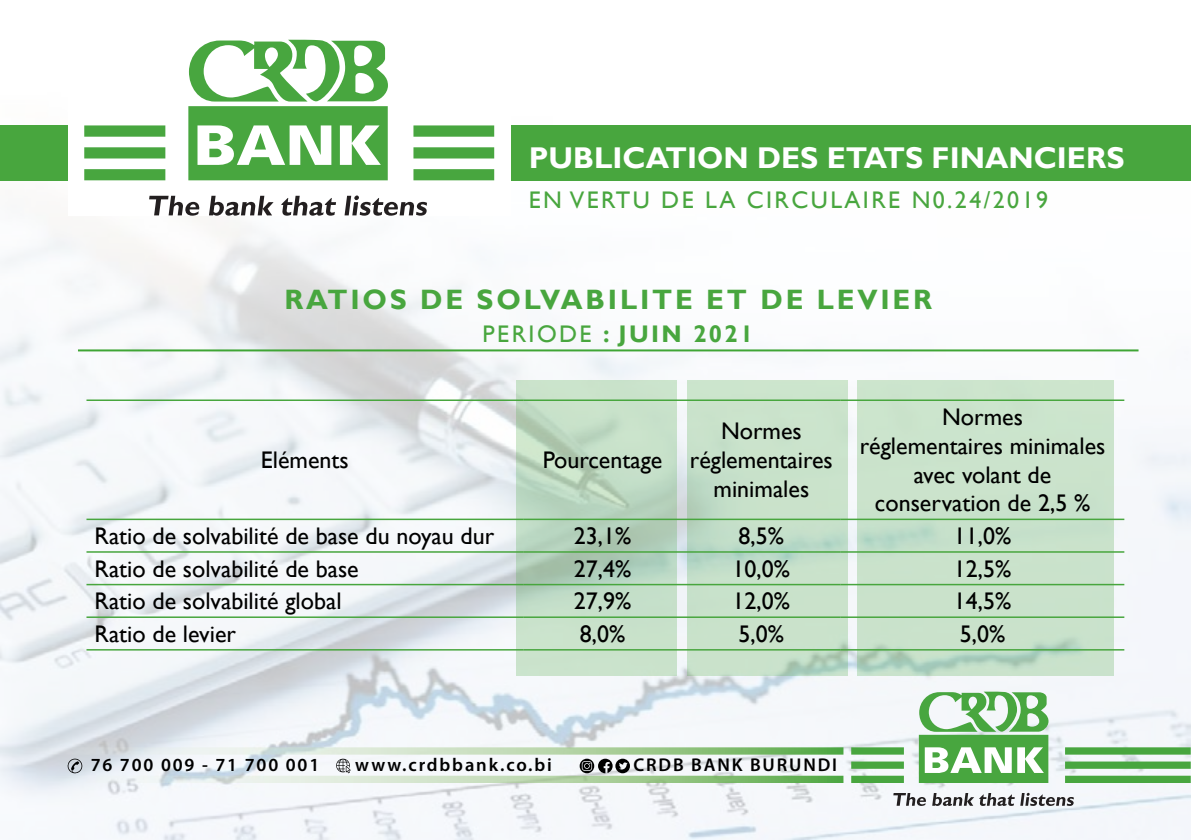
<style>
.page{position:relative;width:1191px;height:840px;background:#fff}
.page>*{position:absolute;margin:0;border:0;box-sizing:border-box;transform-origin:0 0}
.t1{font:700 30px "Gill Sans";color:#fff}
.t2{font:700 28px "Gill Sans";letter-spacing:.1em;color:#48a63e}
.t3{font:24px/28.8px "Gill Sans";color:#000;text-align:center}
.t4{font:24px "Gill Sans";letter-spacing:.1em;color:#48a63e}
.t5{font:700 24px "Gill Sans";letter-spacing:.1em;color:#48a63e}
.t6{font:600 18.6px "Myriad Pro";letter-spacing:.1em;color:#000}
.s1{font-weight:400}
</style>
<div class="page">
<img style="left:0;top:39px;width:1191px;height:800px">
<svg style="left:851px;top:746px;width:53px;height:8px"></svg>
<div style="left:851px;top:775px;width:53px;height:7px;background:#48a63f"></div>
<div style="left:851px;top:761px;width:53px;height:7px;background:#48a63f"></div>
<div style="left:919px;top:734px;width:129px;height:48px;background:#48a63f"></div>
<svg style="left:919px;top:691px;width:129px;height:40px"></svg>
<svg style="left:1065px;top:746px;width:125px;height:8px"></svg>
<div style="left:1065px;top:775px;width:125px;height:7px;background:#48a63f"></div>
<div style="left:1065px;top:761px;width:125px;height:7px;background:#48a63f"></div>
<svg style="left:893px;top:792px;width:33px;height:13px"></svg>
<svg style="left:932px;top:792px;width:82px;height:13px"></svg>
<svg style="left:1020px;top:792px;width:54px;height:13px"></svg>
<svg style="left:924px;top:747px;width:119px;height:26px"></svg>
<svg style="left:0;top:747px;width:843px;height:7px;background:#bed8ba"></svg>
<svg style="left:0;top:775px;width:843px;height:7px;background:#c2dbbf"></svg>
<svg style="left:579px;top:758px;width:51px;height:14px"></svg>
<svg style="left:336px;top:758px;width:15px;height:14px"></svg>
<svg style="left:67px;top:758px;width:15px;height:15px"></svg>
<div style="left:0;top:125px;width:1191px;height:55px;background:#48a63e"></div>
<div style="left:68px;top:40px;width:442px;height:175px;background:#fff"></div>
<div style="left:84px;top:125px;width:81px;height:12px;background:#48a63f"></div>
<div style="left:84px;top:169px;width:81px;height:11px;background:#48a63f"></div>
<div style="left:84px;top:147px;width:81px;height:11px;background:#48a63f"></div>
<div style="left:188px;top:106px;width:200px;height:74px;background:#48a63f"></div>
<svg style="left:189px;top:40px;width:199px;height:61px"></svg>
<div style="left:413px;top:125px;width:81px;height:12px;background:#48a63f"></div>
<div style="left:413px;top:169px;width:81px;height:11px;background:#48a63f"></div>
<div style="left:413px;top:147px;width:81px;height:11px;background:#48a63f"></div>
<svg style="left:149px;top:196px;width:51px;height:19px"></svg>
<svg style="left:209px;top:196px;width:64px;height:19px"></svg>
<svg style="left:281px;top:196px;width:55px;height:19px"></svg>
<svg style="left:344px;top:195px;width:83px;height:20px"></svg>
<svg style="left:197px;top:125px;width:184px;height:40px"></svg>
<svg style="left:516px;top:380px;width:161px;height:295px;background:#bdd8c1"></svg>
<svg style="left:687px;top:380px;width:160px;height:295px;background:#c5dfc8"></svg>
<svg style="left:857px;top:380px;width:257px;height:295px;background:#c7e0c9"></svg>
<hr style="left:78px;top:349px;width:1060px;height:2px;background:#3fa535">
<hr style="left:86px;top:399px;width:437px;height:2px;background:#48a63e">
<hr style="left:523px;top:399px;width:159px;height:2px;background:#48a63e">
<hr style="left:682px;top:399px;width:158px;height:2px;background:#48a63e">
<hr style="left:840px;top:399px;width:284px;height:2px;background:#48a63e">
<hr style="left:86px;top:518px;width:437px;height:2px;background:#48a63e">
<hr style="left:523px;top:518px;width:159px;height:2px;background:#48a63e">
<hr style="left:682px;top:518px;width:158px;height:2px;background:#48a63e">
<hr style="left:840px;top:518px;width:284px;height:2px;background:#48a63e">
<hr style="left:86px;top:551px;width:437px;height:1px;background:#48a63e">
<hr style="left:523px;top:551px;width:159px;height:1px;background:#48a63e">
<hr style="left:682px;top:551px;width:158px;height:1px;background:#48a63e">
<hr style="left:840px;top:551px;width:284px;height:1px;background:#48a63e">
<hr style="left:86px;top:583px;width:437px;height:2px;background:#48a63e">
<hr style="left:523px;top:583px;width:159px;height:2px;background:#48a63e">
<hr style="left:682px;top:583px;width:158px;height:2px;background:#48a63e">
<hr style="left:840px;top:583px;width:284px;height:2px;background:#48a63e">
<hr style="left:86px;top:616px;width:437px;height:1px;background:#48a63e">
<hr style="left:523px;top:616px;width:159px;height:1px;background:#48a63e">
<hr style="left:682px;top:616px;width:158px;height:1px;background:#48a63e">
<hr style="left:840px;top:616px;width:284px;height:1px;background:#48a63e">
<hr style="left:86px;top:648px;width:437px;height:2px;background:#48a63e">
<hr style="left:523px;top:648px;width:159px;height:2px;background:#48a63e">
<hr style="left:682px;top:648px;width:158px;height:2px;background:#48a63e">
<hr style="left:840px;top:648px;width:284px;height:2px;background:#48a63e">
<p class="t1" style="left:529px;top:139px;width:597px">PUBLICATION DES ETATS FINANCIERS</p>
<p class="t4" style="left:529px;top:186px;width:521px">EN VERTU DE LA CIRCULAIRE N0.24/2019</p>
<p class="t2" style="left:284px;top:282px;width:649px">RATIOS DE SOLVABILITE ET DE LEVIER</p>
<p class="t5" style="left:482px;top:320px;width:272px"><span class="s1">PERIODE</span> : JUIN 2021</p>
<p class="t3" style="left:261px;top:446px;width:89px">Eléments</p>
<p class="t3" style="left:542px;top:446px;width:121px">Pourcentage</p>
<p class="t3" style="left:690px;top:417px;width:144px">Normes réglementaires minimales</p>
<p class="t3" style="left:859px;top:402px;width:247px">Normes<br>réglementaires minimales avec volant de conservation de 2,5 %</p>
<p class="t3" style="left:94px;top:521px;width:401px">Ratio de solvabilité de base du noyau dur</p>
<p class="t3" style="left:574px;top:521px;width:59px">23,1%</p>
<p class="t3" style="left:738px;top:521px;width:47px">8,5%</p>
<p class="t3" style="left:953px;top:521px;width:59px">11,0%</p>
<p class="t3" style="left:94px;top:554px;width:266px">Ratio de solvabilité de base</p>
<p class="t3" style="left:574px;top:554px;width:59px">27,4%</p>
<p class="t3" style="left:732px;top:554px;width:59px">10,0%</p>
<p class="t3" style="left:953px;top:554px;width:59px">12,5%</p>
<p class="t3" style="left:94px;top:587px;width:249px">Ratio de solvabilité global</p>
<p class="t3" style="left:574px;top:587px;width:59px">27,9%</p>
<p class="t3" style="left:732px;top:587px;width:59px">12,0%</p>
<p class="t3" style="left:953px;top:587px;width:59px">14,5%</p>
<p class="t3" style="left:94px;top:619px;width:143px">Ratio de levier</p>
<p class="t3" style="left:580px;top:619px;width:47px">8,0%</p>
<p class="t3" style="left:738px;top:619px;width:47px">5,0%</p>
<p class="t3" style="left:959px;top:619px;width:47px">5,0%</p>
<p class="t6" style="left:91px;top:752px;width:230px">76 700 009 - 71 700 001</p>
<p class="t6" style="left:355px;top:752px;width:198px">www.crdbbank.co.bi</p>
<p class="t6" style="left:633px;top:752px;width:205px">CRDB BANK BURUNDI</p>
</div>
